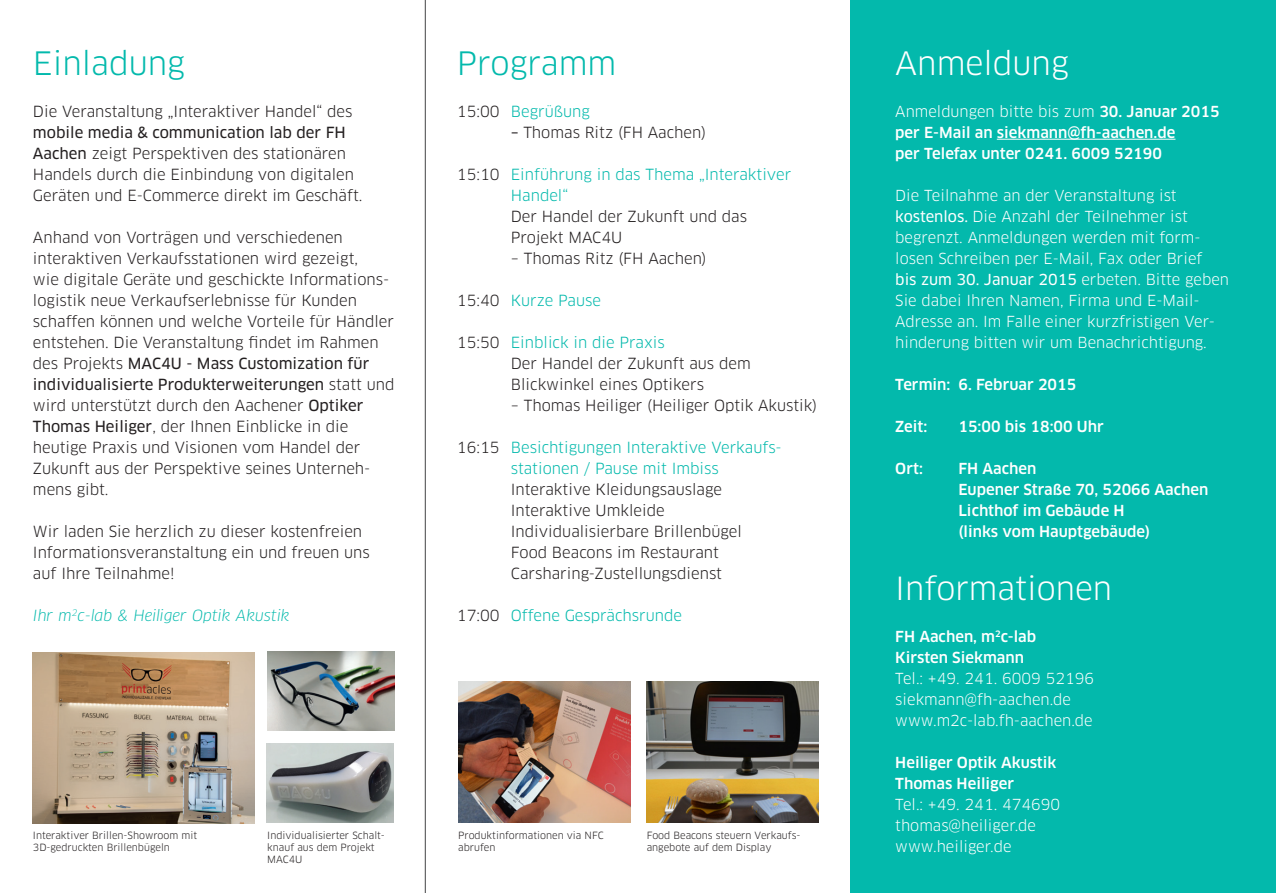
<style>
.page{position:relative;width:1276px;height:893px;background:#fff}
.page>*{position:absolute;margin:0;border:0;box-sizing:border-box;transform-origin:0 0}
.t1{font:31.5px "Clan Pro";color:#03b9ac}
.t2{font:31.5px "Clan Pro";color:#fff}
.t3{font:31.2px "Clan Pro";color:#fff}
.t4{font:15px/21px "Clan Pro";color:#231f20}
.t5{font:15px/21px "Clan Pro";color:#03b9ac}
.t6{font:15px/21px "Clan Pro News";color:#231f20}
.t7{font:italic 15px "Clan Pro";color:#03b9ac}
.t8{font:14.85px/21px "Clan Pro";color:#fff}
.t9{font:500 14.85px/21px "Clan Pro";color:#fff}
.t10{font:14.85px "Clan Pro News";color:#fff}
.t11{font:9.75px/11.7px "Clan Pro";color:#231f20}
.s1{font-family:"Clan Pro News"}
.s2{font-family:"Clan Pro"}
.s3{color:#231f20}
.s4{color:#03b9ac}
.s5{font-weight:400}
</style>
<div class="page">
<img style="left:458px;top:682px;width:172px;height:140px">
<img style="left:646px;top:682px;width:172px;height:140px">
<div style="left:850px;top:0;width:426px;height:893px;background:#03b9ac"></div>
<hr style="left:997px;top:139px;width:178px;height:1px;background:#fff">
<img style="left:267px;top:652px;width:127px;height:79px">
<img style="left:267px;top:743px;width:127px;height:79px">
<img style="left:33px;top:652px;width:221px;height:171px">
<hr style="left:425px;top:0;width:1px;height:893px;background:#57585a">
<h1 class="t1" style="left:33px;top:45px;width:153px">Einladung</h1>
<p class="t4" style="left:33px;top:101px;width:321px">Die Veranstaltung „Interaktiver Handel“ des</p>
<p class="t6" style="left:33px;top:122px;width:314px">mobile media &amp; communication lab der FH</p>
<p class="t4" style="left:33px;top:143px;width:331px"><span class="s1">Aachen</span> zeigt Perspektiven des stationären<br>Handels durch die Einbindung von digitalen<br>Geräten und E-Commerce direkt im Geschäft.</p>
<p class="t4" style="left:33px;top:227px;width:362px">Anhand von Vorträgen und verschiedenen interaktiven Verkaufsstationen wird gezeigt,<br>wie digitale Geräte und geschickte Informations&shy;logistik neue Verkaufserlebnisse für Kunden schaffen können und welche Vorteile für Händler entstehen. Die Veranstaltung findet im Rahmen</p>
<p class="t6" style="left:33px;top:353px;width:363px"><span class="s2">des Projekts</span> MAC4U - Mass Customization für individualisierte Produkterweiterungen <span class="s2">statt und</span></p>
<p class="t4" style="left:33px;top:395px;width:339px">wird unterstützt durch den Aachener <span class="s1">Optiker Thomas Heiliger</span>, der Ihnen Einblicke in die heutige Praxis und Visionen vom Handel der Zukunft aus der Perspektive seines Unterneh&shy;mens gibt.</p>
<p class="t4" style="left:33px;top:521px;width:338px">Wir laden Sie herzlich zu dieser kostenfreien<br>Informationsveranstaltung ein und freuen uns auf Ihre Teilnahme!</p>
<p class="t7" style="left:33px;top:606px;width:258px">Ihr m<sup>2</sup>c-lab &amp; Heiliger Optik Akustik</p>
<h1 class="t1" style="left:457px;top:45px;width:161px">Programm</h1>
<p class="t5" style="left:457px;top:101px;width:135px"><span class="s3">15:00</span> Begrüßung</p>
<p class="t4" style="left:511px;top:122px;width:197px"><span class="s1">–</span> Thomas Ritz (FH Aachen)</p>
<p class="t5" style="left:511px;top:164px;width:282px;text-indent:-54px"><span class="s3">15:10</span> Einführung in das Thema „Interaktiver<br>Handel“</p>
<p class="t4" style="left:511px;top:206px;width:238px">Der Handel der Zukunft und das<br>Projekt MAC4U</p>
<p class="t4" style="left:511px;top:248px;width:197px">– Thomas Ritz (FH Aachen)</p>
<p class="t5" style="left:457px;top:290px;width:146px"><span class="s3">15:40</span> Kurze Pause</p>
<p class="t4" style="left:511px;top:332px;width:241px;text-indent:-54px">15:50 <span class="s4">Einblick in die Praxis<br></span>Der Handel der Zukunft aus dem<br>Blickwinkel eines Optikers</p>
<p class="t4" style="left:511px;top:395px;width:308px">– Thomas Heiliger (Heiliger Optik Akustik)</p>
<p class="t5" style="left:457px;top:437px;width:326px;text-align:center"><span class="s3">16:15</span> Besichtigungen Interaktive Verkaufs&shy;stationen / Pause mit Imbiss</p>
<p class="t4" style="left:511px;top:479px;width:232px">Interaktive Kleidungsauslage<br>Interaktive Umkleide<br>Individualisierbare Brillenbügel<br>Food Beacons im Restaurant<br>Carsharing-Zustellungsdienst</p>
<p class="t5" style="left:457px;top:605px;width:227px"><span class="s3">17:00</span> Offene Gesprächsrunde</p>
<p class="t11" style="left:33px;top:830px;width:166px">Interaktiver Brillen-Showroom mit<br>3D-gedruckten Brillenbügeln</p>
<p class="t11" style="left:267px;top:830px;width:119px">Individualisierter Schalt&shy;knauf aus dem Projekt<br>MAC4U</p>
<p class="t11" style="left:458px;top:830px;width:147px">Produktinformationen via NFC abrufen</p>
<p class="t11" style="left:647px;top:830px;width:155px">Food Beacons steuern Verkaufs&shy;angebote auf dem Display</p>
<h1 class="t2" style="left:895px;top:45px;width:175px">Anmeldung</h1>
<p class="t9" style="left:895px;top:101px;width:326px"><span class="s5">Anmeldungen bitte bis zum</span> 30. Januar 2015 per E-Mail an siekmann@fh-aachen.de<br>per Telefax unter 0241. 6009 52190</p>
<p class="t8" style="left:895px;top:185px;width:308px">Die Teilnahme an der Veranstaltung ist <span class="s1">kostenlos.</span> Die Anzahl der Teilnehmer ist begrenzt. Anmeldungen werden mit form&shy;losen Schreiben per E-Mail, Fax oder Brief</p>
<p class="t10" style="left:895px;top:271px;width:335px">bis zum 30. Januar 2015 <span class="s2">erbeten. Bitte geben</span></p>
<p class="t8" style="left:895px;top:290px;width:321px">Sie dabei Ihren Namen, Firma und E-Mail-<br>Adresse an. Im Falle einer kurzfristigen Ver&shy;hinderung bitten wir um Benachrichtigung.</p>
<p class="t9" style="left:895px;top:374px;width:183px">Termin: 6. Februar 2015</p>
<p class="t9" style="left:895px;top:416px;width:34px">Zeit:</p>
<p class="t9" style="left:958px;top:416px;width:147px">15:00 bis 18:00 Uhr</p>
<p class="t9" style="left:895px;top:458px;width:29px">Ort:</p>
<p class="t9" style="left:958px;top:458px;width:251px">FH Aachen<br>Eupener Straße 70, 52066 Aachen<br>Lichthof im Gebäude H<br>(links vom Hauptgebäude)</p>
<h2 class="t3" style="left:895px;top:570px;width:218px">Informationen</h2>
<p class="t9" style="left:895px;top:626px;width:142px">FH Aachen, m<sup>2</sup>c-lab<br>Kirsten Siekmann</p>
<p class="t8" style="left:895px;top:668px;width:200px">Tel.: +49. 241. 6009 52196 siekmann@fh-aachen.de www.m2c-lab.fh-aachen.de</p>
<p class="t9" style="left:895px;top:752px;width:163px">Heiliger Optik Akustik<br>Thomas Heiliger</p>
<p class="t8" style="left:895px;top:794px;width:166px">Tel.: +49. 241. 474690 thomas@heiliger.de www.heiliger.de</p>
</div>
